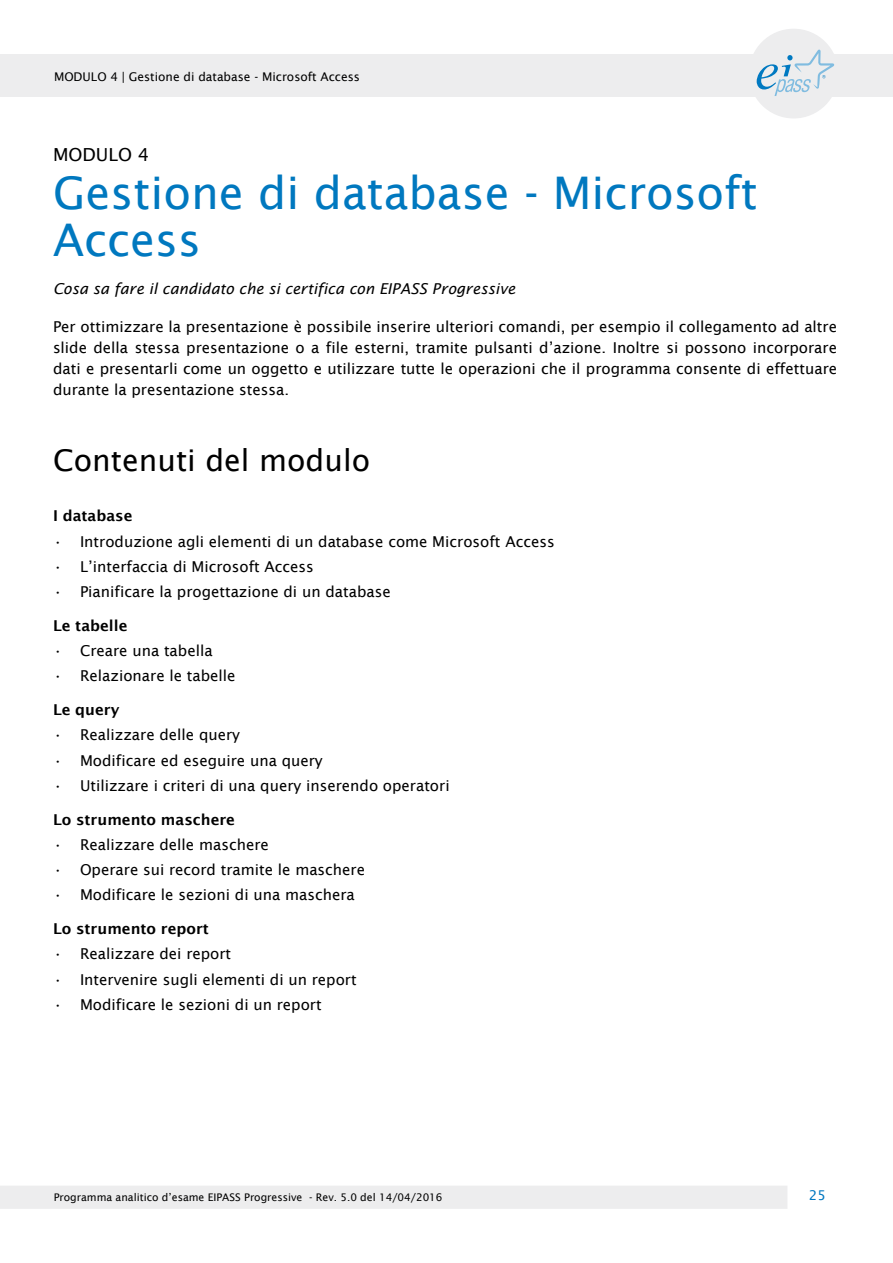
<style>
.page{position:relative;width:893px;height:1263px;background:#fff}
.page>*{position:absolute;margin:0;border:0;box-sizing:border-box;transform-origin:0 0}
.t1{font:45px/46.5px "Lucida Sans";color:#0078bf}
.t2{font:30px "Lucida Sans";color:#000}
.t3{font:18px "Lucida Sans";color:#000}
.t4{font:15px/21px "Lucida Sans";color:#000;text-align:justify}
.t5{font:600 15px "Lucida Sans";color:#000}
.t6{font:italic 15px "Lucida Sans";color:#000}
.t7{font:13.5px "Lucida Sans";color:#0077c1}
.t8{font:12px "Lucida Sans";color:#000}
.t9{font:10.5px "Lucida Sans";color:#000}
</style>
<div class="page">
<div style="left:0;top:54px;width:893px;height:43px;background:#ededee"></div>
<div style="left:0;top:1185px;width:787px;height:24px;background:#ededee"></div>
<div style="left:749px;top:29px;width:89px;height:89px;background:#ededee;border-radius:50%"></div>
<svg style="left:757px;top:49px;width:77px;height:47px"></svg>
<p class="t8" style="left:54px;top:70px;width:307px">MODULO 4 | Gestione di database - Microsoft Access</p>
<p class="t3" style="left:53px;top:144px;width:98px">MODULO 4</p>
<h1 class="t1" style="left:53px;top:170px;width:706px">Gestione di database - Microsoft<br>Access</h1>
<p class="t6" style="left:53px;top:280px;width:464px">Cosa sa fare il candidato che si certifica con EIPASS Progressive</p>
<p class="t4" style="left:53px;top:316px;width:786px">Per ottimizzare la presentazione è possibile inserire ulteriori comandi, per esempio il collegamento ad altre slide della stessa presentazione o a file esterni, tramite pulsanti d’azione. Inoltre si possono incorporare dati e presentarli come un oggetto e utilizzare tutte le operazioni che il programma consente di effettuare durante la presentazione stessa.</p>
<h2 class="t2" style="left:53px;top:443px;width:319px">Contenuti del modulo</h2>
<p class="t5" style="left:53px;top:507px;width:81px">I database</p>
<p class="t4" style="left:53px;top:531px;width:503px">• Introduzione agli elementi di un database come Microsoft Access</p>
<p class="t4" style="left:53px;top:556px;width:262px">• L’interfaccia di Microsoft Access</p>
<p class="t4" style="left:53px;top:581px;width:339px">• Pianificare la progettazione di un database</p>
<p class="t5" style="left:53px;top:617px;width:76px">Le tabelle</p>
<p class="t4" style="left:53px;top:640px;width:161px">• Creare una tabella</p>
<p class="t4" style="left:53px;top:665px;width:184px">• Relazionare le tabelle</p>
<p class="t5" style="left:53px;top:701px;width:68px">Le query</p>
<p class="t4" style="left:53px;top:724px;width:189px">• Realizzare delle query</p>
<p class="t4" style="left:53px;top:750px;width:271px">• Modificare ed eseguire una query</p>
<p class="t4" style="left:53px;top:775px;width:398px">• Utilizzare i criteri di una query inserendo operatori</p>
<p class="t5" style="left:53px;top:811px;width:184px">Lo strumento maschere</p>
<p class="t4" style="left:53px;top:834px;width:217px">• Realizzare delle maschere</p>
<p class="t4" style="left:53px;top:859px;width:314px">• Operare sui record tramite le maschere</p>
<p class="t4" style="left:53px;top:884px;width:303px">• Modificare le sezioni di una maschera</p>
<p class="t5" style="left:53px;top:920px;width:158px">Lo strumento report</p>
<p class="t4" style="left:53px;top:943px;width:180px">• Realizzare dei report</p>
<p class="t4" style="left:53px;top:969px;width:305px">• Intervenire sugli elementi di un report</p>
<p class="t4" style="left:53px;top:994px;width:270px">• Modificare le sezioni di un report</p>
<p class="t9" style="left:54px;top:1191px;width:390px">Programma analitico d’esame EIPASS Progressive - Rev. 5.0 del 14/04/2016</p>
<p class="t7" style="left:809px;top:1187px;width:19px">25</p>
</div>
